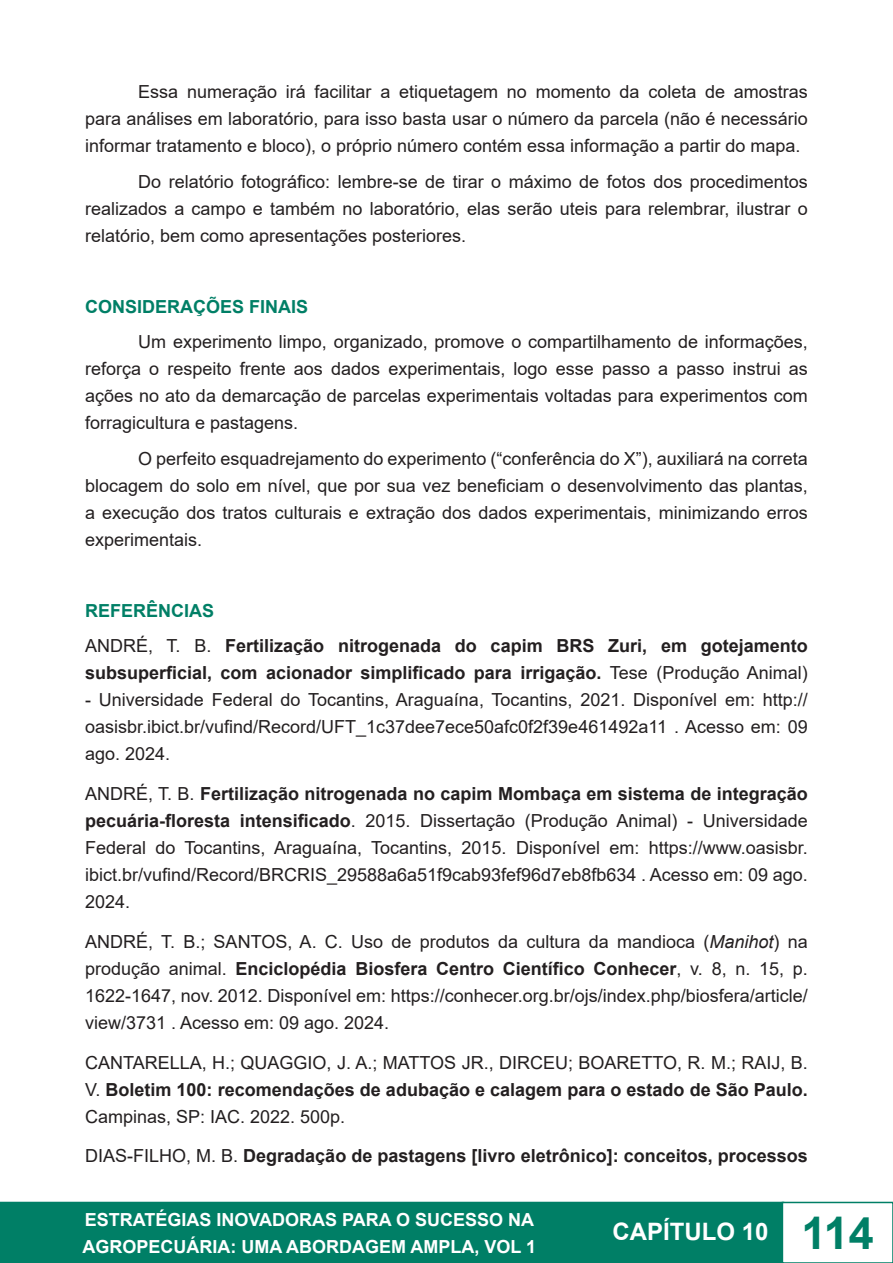
<style>
.page{position:relative;width:893px;height:1263px;background:#fff}
.page>*{position:absolute;margin:0;border:0;box-sizing:border-box;transform-origin:0 0}
.t1{font:700 24px "Arial";color:#fff}
.t2{font:18px/27px "Arial";color:#231f20;text-align:justify}
.t3{font:700 18px/27px "Arial";color:#231f20}
.t4{font:700 18px/27px "Arial";color:#fff}
.t5{font:700 18px "Arial";color:#007f66}
.s1{font-weight:400}
.s2{font-weight:700}
.s3{font-style:italic}
.s4{font-size:45px;color:#007f66}
</style>
<div class="page">
<div style="left:1px;top:1202px;width:782px;height:60px;background:#007f66"></div>
<div style="left:0;top:1202px;width:784px;height:61px;border:2px solid #007f66"></div>
<div style="left:782px;top:1202px;width:111px;height:61px;border:2px solid #007f66"></div>
<p class="t2" style="left:85px;top:78px;width:724px;text-indent:53px">Essa numeração irá facilitar a etiquetagem no momento da coleta de amostras para análises em laboratório, para isso basta usar o número da parcela (não é necessário informar tratamento e bloco), o próprio número contém essa informação a partir do mapa.</p>
<p class="t2" style="left:85px;top:168px;width:724px;text-indent:53px">Do relatório fotográfico: lembre-se de tirar o máximo de fotos dos procedimentos realizados a campo e também no laboratório, elas serão uteis para relembrar, ilustrar o relatório, bem como apresentações posteriores.</p>
<p class="t5" style="left:85px;top:294px;width:225px">CONSIDERAÇÕES FINAIS</p>
<p class="t2" style="left:85px;top:328px;width:724px;text-indent:53px">Um experimento limpo, organizado, promove o compartilhamento de informações, reforça o respeito frente aos dados experimentais, logo esse passo a passo instrui as ações no ato da demarcação de parcelas experimentais voltadas para experimentos com forragicultura e pastagens.</p>
<p class="t2" style="left:85px;top:445px;width:724px;text-indent:53px">O perfeito esquadrejamento do experimento (“conferência do X”), auxiliará na correta blocagem do solo em nível, que por sua vez beneficiam o desenvolvimento das plantas, a execução dos tratos culturais e extração dos dados experimentais, minimizando erros experimentais.</p>
<p class="t5" style="left:85px;top:598px;width:131px">REFERÊNCIAS</p>
<p class="t3" style="left:85px;top:633px;width:724px"><span class="s1">ANDRÉ, T. B.</span> Fertilização nitrogenada do capim BRS Zuri, em gotejamento subsuperficial, com acionador simplificado para irrigação. <span class="s1">Tese (Produção Animal)</span></p>
<p class="t2" style="left:85px;top:686px;width:724px">- Universidade Federal do Tocantins, Araguaína, Tocantins, 2021. Disponível em: http:// oasisbr.ibict.br/vufind/Record/UFT_1c37dee7ece50afc0f2f39e461492a11 . Acesso em: 09 ago. 2024.</p>
<p class="t2" style="left:85px;top:780px;width:724px">ANDRÉ, T. B. <span class="s2">Fertilização nitrogenada no capim Mombaça em sistema de integração pecuária-floresta intensificado</span>. 2015. Dissertação (Produção Animal) - Universidade Federal do Tocantins, Araguaína, Tocantins, 2015. Disponível em: https://www.oasisbr. ibict.br/vufind/Record/BRCRIS_29588a6a51f9cab93fef96d7eb8fb634 . Acesso em: 09 ago.<br>2024.</p>
<p class="t2" style="left:85px;top:928px;width:724px">ANDRÉ, T. B.; SANTOS, A. C. Uso de produtos da cultura da mandioca (<span class="s3">Manihot</span>) na produção animal. <span class="s2">Enciclopédia Biosfera Centro Científico Conhecer</span>, v. 8, n. 15, p.<br>1622-1647, nov. 2012. Disponível em: https://conhecer.org.br/ojs/index.php/biosfera/article/ view/3731 . Acesso em: 09 ago. 2024.</p>
<p class="t2" style="left:85px;top:1049px;width:724px">CANTARELLA, H.; QUAGGIO, J. A.; MATTOS JR., DIRCEU; BOARETTO, R. M.; RAIJ, B.<br>V. <span class="s2">Boletim 100: recomendações de adubação e calagem para o estado de São Paulo.<br></span>Campinas, SP: IAC. 2022. 500p.</p>
<p class="t3" style="left:85px;top:1143px;width:724px"><span class="s1">DIAS-FILHO, M. B.</span> Degradação de pastagens [livro eletrônico]: conceitos, processos</p>
<p class="t4" style="left:82px;top:1206px;width:455px">ESTRATÉGIAS INOVADORAS PARA O SUCESSO NA<br>AGROPECUÁRIA: UMA ABORDAGEM AMPLA, VOL 1</p>
<h1 class="t1" style="left:612px;top:1215px;width:263px">CAPÍTULO 10 <span class="s4">114</span></h1>
</div>
